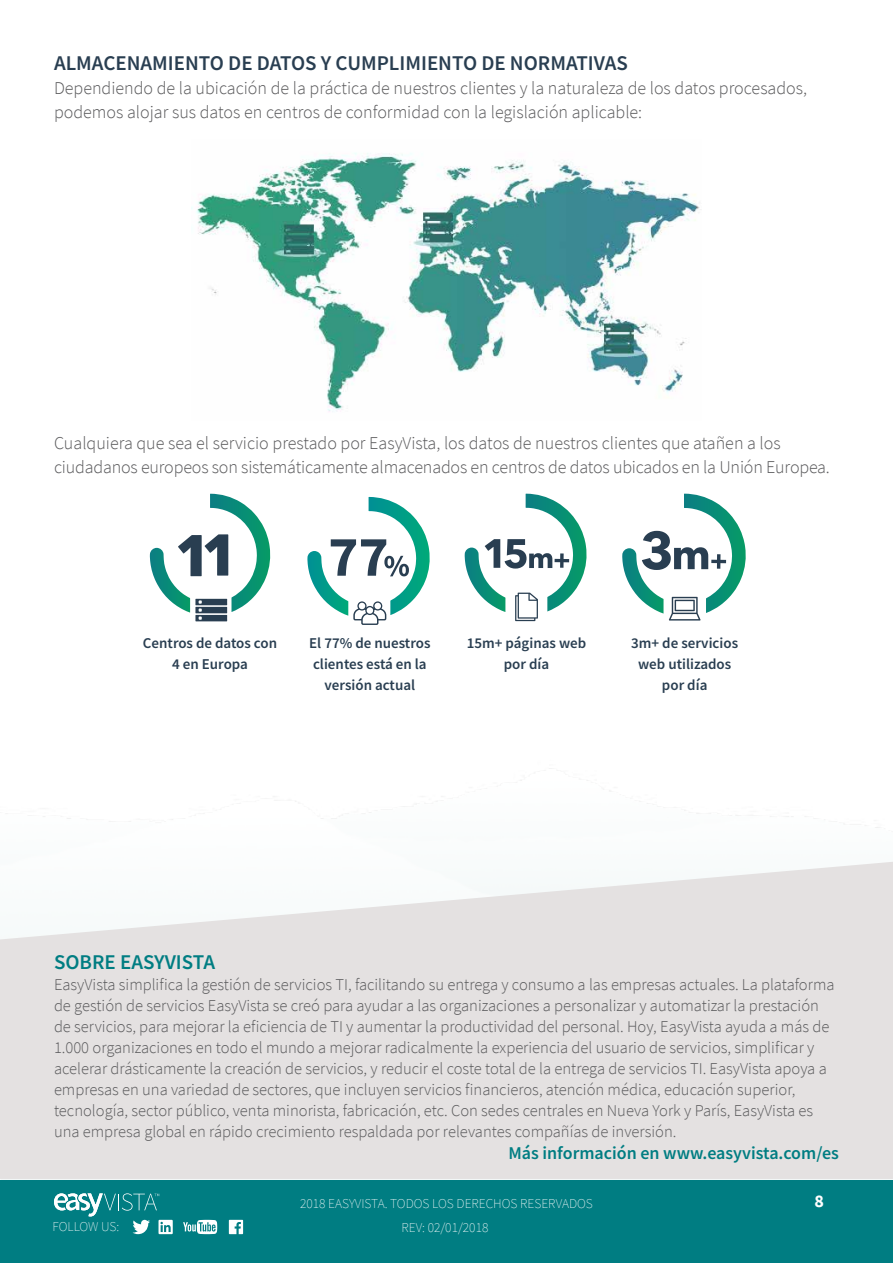
<style>
.page{position:relative;width:893px;height:1263px;background:#fff}
.page>*{position:absolute;margin:0;border:0;box-sizing:border-box;transform-origin:0 0}
.t1{font:600 21px "Source Sans Pro";color:#293e51}
.t2{font:600 21px "Source Sans Pro";color:#007d82}
.t3{font:300 18px/24px "Source Sans Pro";color:#59595b}
.t4{font:600 18px "Source Sans Pro";color:#007d82}
.t5{font:700 18px "Source Sans Pro";color:#fff}
.t6{font:300 16.5px/21px "Source Sans Pro";color:#59595b}
.t7{font:600 15px/21px "Source Sans Pro";color:#293e51;text-align:center}
.t8{font:200 13.5px "Source Sans Pro";color:#fff}
</style>
<div class="page">
<div style="left:0;top:1180px;width:893px;height:83px;background:#007d82"></div>
<img style="left:191px;top:153px;width:510px;height:259px">
<svg style="left:150px;top:494px;width:121px;height:127px"></svg>
<svg style="left:465px;top:494px;width:122px;height:127px"></svg>
<svg style="left:622px;top:494px;width:124px;height:126px"></svg>
<svg style="left:307px;top:497px;width:123px;height:128px"></svg>
<svg style="left:0;top:862px;width:893px;height:317px;background:#e6e4e4"></svg>
<svg style="left:54px;top:1193px;width:119px;height:41px"></svg>
<svg style="left:229px;top:1220px;width:14px;height:14px"></svg>
<svg style="left:183px;top:1220px;width:34px;height:14px"></svg>
<p class="t1" style="left:54px;top:49px;width:575px">ALMACENAMIENTO DE DATOS Y CUMPLIMIENTO DE NORMATIVAS</p>
<p class="t3" style="left:54px;top:76px;width:755px">Dependiendo de la ubicación de la práctica de nuestros clientes y la naturaleza de los datos procesados, podemos alojar sus datos en centros de conformidad con la legislación aplicable:</p>
<p class="t3" style="left:54px;top:431px;width:777px">Cualquiera que sea el servicio prestado por EasyVista, los datos de nuestros clientes que atañen a los ciudadanos europeos son sistemáticamente almacenados en centros de datos ubicados en la Unión Europea.</p>
<p class="t7" style="left:143px;top:632px;width:136px">Centros de datos con<br>4 en Europa</p>
<p class="t7" style="left:309px;top:632px;width:123px">El 77% de nuestros clientes está en la versión actual</p>
<p class="t7" style="left:467px;top:632px;width:121px">15m+ páginas web por día</p>
<p class="t7" style="left:631px;top:632px;width:108px">3m+ de servicios web utilizados por día</p>
<p class="t2" style="left:54px;top:949px;width:163px">SOBRE EASYVISTA</p>
<p class="t6" style="left:54px;top:974px;width:782px">EasyVista simplifica la gestión de servicios TI, facilitando su entrega y consumo a las empresas actuales. La plataforma de gestión de servicios EasyVista se creó para ayudar a las organizaciones a personalizar y automatizar la prestación de servicios, para mejorar la eficiencia de TI y aumentar la productividad del personal. Hoy, EasyVista ayuda a más de 1.000 organizaciones en todo el mundo a mejorar radicalmente la experiencia del usuario de servicios, simplificar y acelerar drásticamente la creación de servicios, y reducir el coste total de la entrega de servicios TI. EasyVista apoya a empresas en una variedad de sectores, que incluyen servicios financieros, atención médica, educación superior, tecnología, sector público, venta minorista, fabricación, etc. Con sedes centrales en Nueva York y París, EasyVista es una empresa global en rápido crecimiento respaldada por relevantes compañías de inversión.</p>
<p class="t4" style="left:508px;top:1141px;width:332px">Más información en www.easyvista.com/es</p>
<p class="t8" style="left:300px;top:1196px;width:294px">2018 EASYVISTA. TODOS LOS DERECHOS RESERVADOS</p>
<p class="t5" style="left:814px;top:1189px;width:11px">8</p>
<p class="t8" style="left:53px;top:1218px;width:68px">FOLLOW US:</p>
<p class="t8" style="left:402px;top:1219px;width:88px">REV: 02/01/2018</p>
</div>
